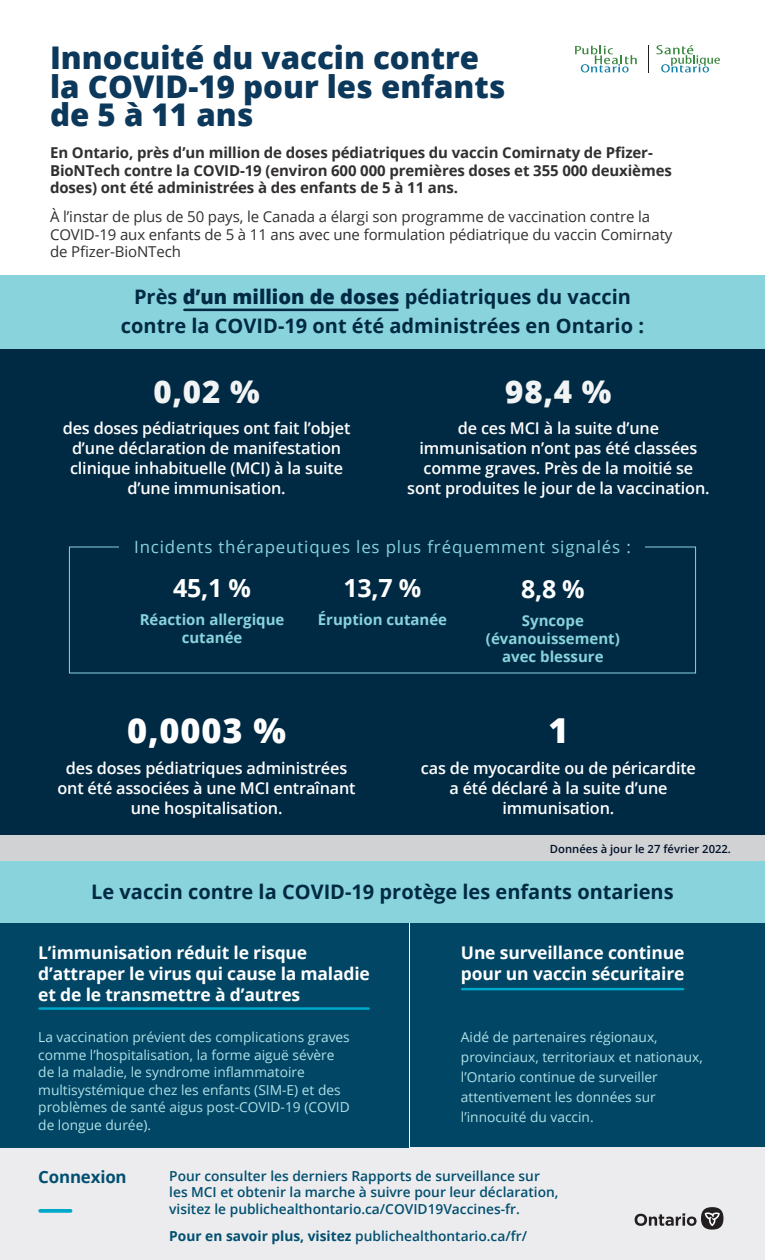
<style>
.page{position:relative;width:765px;height:1260px;background:#fff}
.page>*{position:absolute;margin:0;border:0;box-sizing:border-box;transform-origin:0 0}
.Body_for_numbers{font:800 34.38px "Open Sans";color:#fff}
.Heading_1{font:800 31.25px/28.8px "Open Sans";color:#0c385b}
.Body_for_numbers-2{font:800 31.25px "Open Sans";color:#f2f3f4}
.Body_9pt_Adverse{font:700 25px "Open Sans";color:#fff}
.Heading_2{font:700 20px/28.8px "Open Sans";color:#002a43;text-align:center}
.Heading_3{font:700 17.5px/21px "Open Sans";letter-spacing:-.01em;color:#fff}
.Body_Heading_Adverse{font:16.88px "Open Sans";letter-spacing:.05em;color:#89d3dd}
.Heading_4{font:700 16.88px "Open Sans";letter-spacing:-.01em;color:#014f70}
.Body_for_numbers-3{font:600 16.25px/20px "Open Sans";letter-spacing:-.01em;color:#fff;text-align:center}
.Intro{font:700 15px/17.5px "Open Sans";letter-spacing:-.01em;color:#312f30}
.Intro-2{font:15px/17.5px "Open Sans";letter-spacing:-.01em;color:#312f30}
.Body_9pt_Adverse-2{font:700 15px/18px "Open Sans";color:#89d3dd;text-align:center}
.Body_LowerLeft{font:13.75px/17.5px "Open Sans";color:#b0e1e8}
.Body_Connect{font:600 13.75px/16.5px "Open Sans";color:#014f70}
.Body_LowerRight{font:13.75px/20px "Open Sans";color:#b0e1e8}
.Body_-_Date{font:600 11.25px "Open Sans";color:#001028}
.s1{font-weight:800}
.s2{font-weight:700}
</style>
<div class="page">
<svg style="left:575px;top:46px;width:62px;height:26px"></svg>
<svg style="left:648px;top:45px;width:1px;height:27px"></svg>
<svg style="left:656px;top:45px;width:64px;height:27px"></svg>
<div style="left:0;top:275px;width:765px;height:74px;background:#89d3dd"></div>
<hr style="left:184px;top:309px;width:213px;height:2px;background:#002a43">
<div style="left:0;top:349px;width:765px;height:487px;background:#002a43"></div>
<div style="left:410px;top:923px;width:355px;height:225px;background:#014665"></div>
<div style="left:0;top:1148px;width:765px;height:112px;background:#ececee"></div>
<svg style="left:40px;top:1209px;width:31px;height:4px"></svg>
<div style="left:0;top:836px;width:765px;height:25px;background:#d1d2d4"></div>
<div style="left:0;top:923px;width:408px;height:225px;background:#014665"></div>
<div style="left:0;top:861px;width:765px;height:62px;background:#89d3dd"></div>
<hr style="left:40px;top:1007px;width:329px;height:3px;background:#00a8c9">
<hr style="left:462px;top:988px;width:221px;height:2px;background:#00a8c9">
<svg style="left:635px;top:1213px;width:62px;height:13px"></svg>
<div style="left:701px;top:1207px;width:22px;height:23px;background:#231f20;border-radius:50%"></div>
<svg style="left:705px;top:1212px;width:15px;height:14px"></svg>
<h1 class="Heading_1" style="left:50px;top:42px;width:457px">Innocuité du vaccin contre la COVID-19 pour les enfants de 5 à 11 ans</h1>
<p class="Intro" style="left:50px;top:144px;width:623px">En Ontario, près d’un million de doses pédiatriques du vaccin Comirnaty de Pfizer-<br>BioNTech contre la COVID-19 (environ 600 000 premières doses et 355 000 deuxièmes doses) ont été administrées à des enfants de 5 à 11 ans.</p>
<p class="Intro-2" style="left:50px;top:208px;width:624px">À l’instar de plus de 50 pays, le Canada a élargi son programme de vaccination contre la<br>COVID-19 aux enfants de 5 à 11 ans avec une formulation pédiatrique du vaccin Comirnaty de Pfizer-BioNTech</p>
<h2 class="Heading_2" style="left:121px;top:282px;width:525px">Près <span class="s1">d’un million de doses</span> pédiatriques du vaccin contre la COVID-19 ont été administrées en Ontario :</h2>
<p class="Body_for_numbers-2" style="left:153px;top:368px;width:108px">0,02 %</p>
<p class="Body_for_numbers-3" style="left:63px;top:418px;width:289px">des doses pédiatriques ont fait l’objet d’une déclaration de manifestation clinique inhabituelle (MCI) à la suite d’une immunisation.</p>
<p class="Body_for_numbers-2" style="left:505px;top:368px;width:108px">98,4 %</p>
<p class="Body_for_numbers-3" style="left:407px;top:418px;width:304px">de ces MCI à la suite d’une immunisation n’ont pas été classées comme graves. Près de la moitié se sont produites le jour de la vaccination.</p>
<p class="Body_Heading_Adverse" style="left:134px;top:535px;width:498px">Incidents thérapeutiques les plus fréquemment signalés :</p>
<p class="Body_9pt_Adverse" style="left:173px;top:570px;width:79px">45,1 %</p>
<p class="Body_9pt_Adverse-2" style="left:140px;top:610px;width:146px">Réaction allergique cutanée</p>
<p class="Body_9pt_Adverse" style="left:344px;top:570px;width:79px">13,7 %</p>
<p class="Body_9pt_Adverse-2" style="left:318px;top:610px;width:131px">Éruption cutanée</p>
<p class="Body_9pt_Adverse" style="left:521px;top:571px;width:65px">8,8 %</p>
<p class="Body_9pt_Adverse-2" style="left:486px;top:611px;width:135px">Syncope (évanouissement) avec blessure</p>
<p class="Body_for_numbers" style="left:127px;top:704px;width:160px">0,0003 %</p>
<p class="Body_for_numbers-3" style="left:58px;top:758px;width:300px">des doses pédiatriques administrées ont été associées à une MCI entraînant une hospitalisation.</p>
<p class="Body_for_numbers" style="left:548px;top:704px;width:22px">1</p>
<p class="Body_for_numbers-3" style="left:421px;top:758px;width:277px">cas de myocardite ou de péricardite a été déclaré à la suite d’une immunisation.</p>
<p class="Body_-_Date" style="left:550px;top:841px;width:183px">Données à jour le 27 février 2022.</p>
<h2 class="Heading_2" style="left:91px;top:877px;width:584px">Le vaccin contre la COVID-19 protège les enfants ontariens</h2>
<h3 class="Heading_3" style="left:38px;top:942px;width:333px">L’immunisation réduit le risque d’attraper le virus qui cause la maladie et de le transmettre à d’autres</h3>
<p class="Body_LowerLeft" style="left:38px;top:1028px;width:313px">La vaccination prévient des complications graves comme l’hospitalisation, la forme aiguë sévère de la maladie, le syndrome inflammatoire multisystémique chez les enfants (SIM-E) et des problèmes de santé aigus post-COVID-19 (COVID de longue durée).</p>
<h3 class="Heading_3" style="left:461px;top:942px;width:225px">Une surveillance continue pour un vaccin sécuritaire</h3>
<p class="Body_LowerRight" style="left:461px;top:1027px;width:243px">Aidé de partenaires régionaux, provinciaux, territoriaux et nationaux, l’Ontario continue de surveiller attentivement les données sur l’innocuité du vaccin.</p>
<h4 class="Heading_4" style="left:38px;top:1165px;width:90px">Connexion</h4>
<p class="Body_Connect" style="left:169px;top:1167px;width:391px">Pour consulter les derniers Rapports de surveillance sur les MCI et obtenir la marche à suivre pour leur déclaration, visitez le publichealthontario.ca/COVID19Vaccines-fr.</p>
<p class="Body_Connect" style="left:169px;top:1228px;width:359px"><span class="s2">Pour en savoir plus, visitez</span> publichealthontario.ca/fr/</p>
</div>
